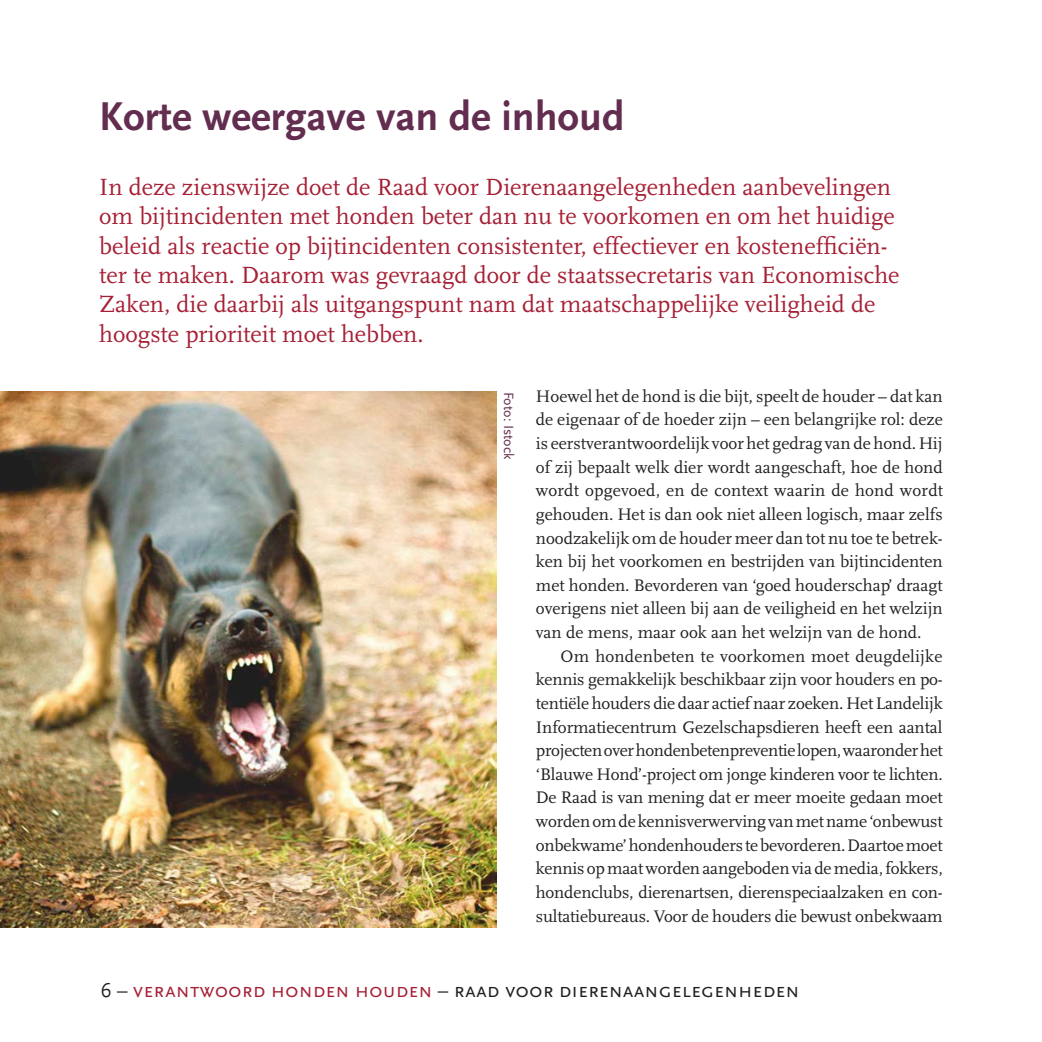
<style>
.page{position:relative;width:1042px;height:1042px;background:#fff}
.page>*{position:absolute;margin:0;border:0;box-sizing:border-box;transform-origin:0 0}
._2-koloms_kop_1{font:700 42px "Scala Sans LF";color:#622d4f}
._2-koloms_chapeau{font:24.5px/29.4px "Scala";color:#a62035}
.t1{font:21px "Scala Sans Caps";color:#231f20}
._2-koloms_bodytekst{font:17.5px/23.6px "Scala";letter-spacing:-.005em;color:#231f20;text-align:justify}
.Onderschrift_2_kolom{font:14px "Scala Sans";color:#622d4f}
.s1{color:#a62035}
</style>
<div class="page">
<img style="left:0;top:391px;width:496px;height:536px">
<p class="_2-koloms_kop_1" style="left:99px;top:94px;width:527px">Korte weergave van de inhoud</p>
<p class="_2-koloms_chapeau" style="left:99px;top:173px;width:802px">In deze zienswijze doet de Raad voor Dierenaangelegenheden aanbevelingen om bijtincidenten met honden beter dan nu te voorkomen en om het huidige beleid als reactie op bijtincidenten consistenter, effectiever en kostenefficiën&shy;ter te maken. Daarom was gevraagd door de staatssecretaris van Economische Zaken, die daarbij als uitgangspunt nam dat maatschappelijke veiligheid de hoogste prioriteit moet hebben.</p>
<p class="Onderschrift_2_kolom" style="left:516px;top:391px;width:69px;rotate:90deg">Foto: Istock</p>
<p class="_2-koloms_bodytekst" style="left:536px;top:384px;width:409px">Hoewel het de hond is die bijt, speelt de houder – dat kan de eigenaar of de hoeder zijn – een belangrijke rol: deze is eerstverantwoordelijk voor het gedrag van de hond. Hij of zij bepaalt welk dier wordt aangeschaft, hoe de hond wordt opgevoed, en de context waarin de hond wordt gehouden. Het is dan ook niet alleen logisch, maar zelfs noodzakelijk om de houder meer dan tot nu toe te betrek&shy;ken bij het voorkomen en bestrijden van bijtincidenten met honden. Bevorderen van ‘goed houderschap’ draagt overigens niet alleen bij aan de veiligheid en het welzijn van de mens, maar ook aan het welzijn van de hond.</p>
<p class="_2-koloms_bodytekst" style="left:536px;top:644px;width:408px;text-indent:25px">Om hondenbeten te voorkomen moet deugdelijke kennis gemakkelijk beschikbaar zijn voor houders en po&shy;tentiële houders die daar actief naar zoeken. Het Landelijk Informatiecentrum Gezelschapsdieren heeft een aantal projecten over hondenbetenpreventie lopen, waaronder het ‘Blauwe Hond’-project om jonge kinderen voor te lichten.<br>De Raad is van mening dat er meer moeite gedaan moet worden om de kennisverwerving van met name ‘onbewust onbekwame’ hondenhouders te bevorderen. Daartoe moet kennis op maat worden aangeboden via de media, fokkers, hondenclubs, dierenartsen, dierenspeciaalzaken en con&shy;sultatiebureaus. Voor de houders die bewust onbekwaam</p>
<p class="t1" style="left:100px;top:978px;width:700px">6 – <span class="s1">verantwoord honden houden</span> – raad voor dierenaangelegenheden</p>
</div>
